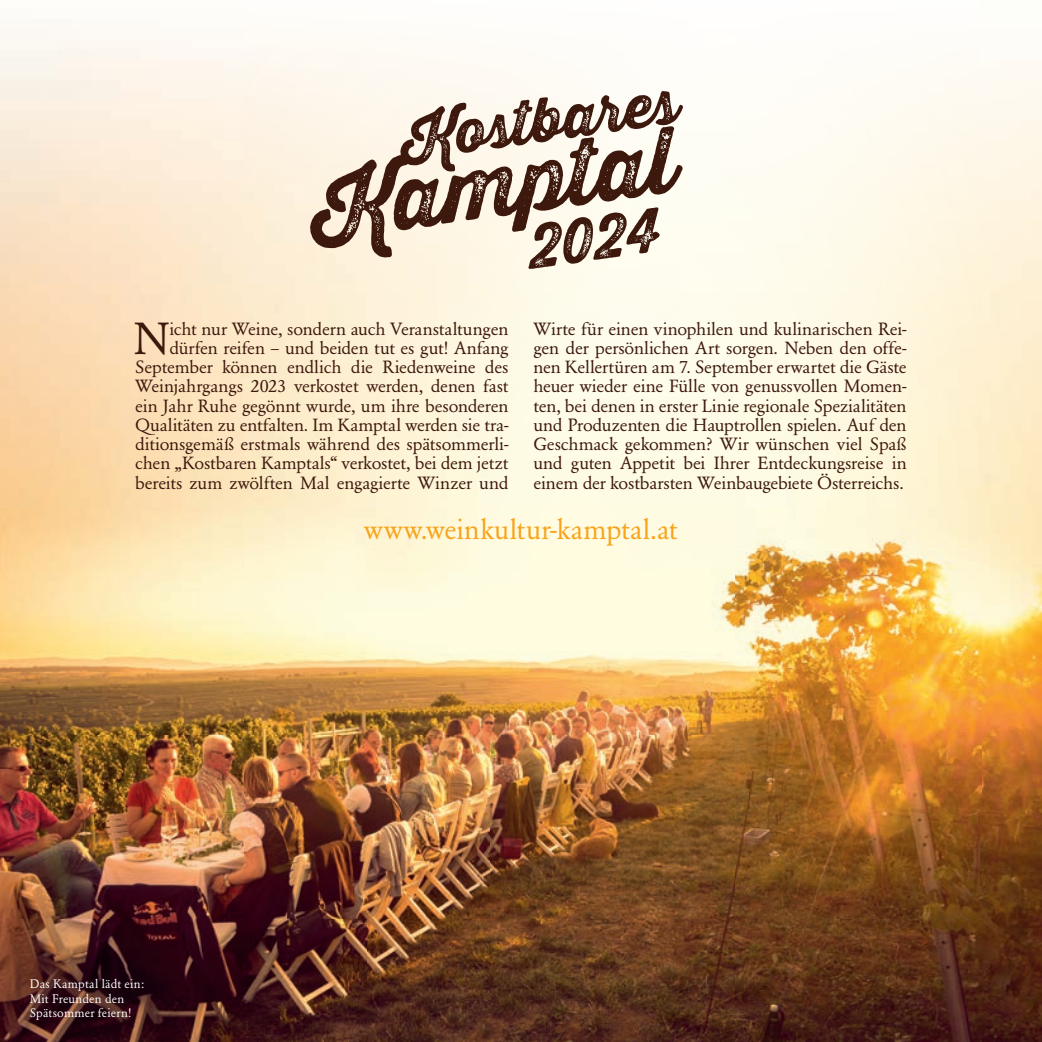
<style>
.page{position:relative;width:1042px;height:1042px;background:#fff}
.page>*{position:absolute;margin:0;border:0;box-sizing:border-box;transform-origin:0 0}
.t1{font:90.12px "Thirsty Rough Bol Two";color:#3d180d}
.t2{font:60.2px/124.6px "Thirsty Rough Bol Two";color:#3d180d}
.t3{font:44.62px "Garamond BE";color:#3d180d}
.t4{font:28px "Garamond BE";letter-spacing:.01em;color:#f9a31b}
.t5{font:17.5px/19.2px "Garamond BE";letter-spacing:-.01em;color:#3d180d;text-align:right}
.t6{font:12.25px/14.7px "Garamond BE";letter-spacing:.015em;color:#fff}
</style>
<div class="page">
<img style="left:0;top:19px;width:1042px;height:1023px">
<h2 class="t2" style="left:503px;top:62px;width:169px;text-indent:-111px;rotate:-8deg">Kostbares<br>2024</h2>
<h1 class="t1" style="left:303px;top:142px;width:367px;rotate:-8deg">Kamptal</h1>
<p class="t5" style="left:135px;top:319px;width:375px">icht nur Weine, sondern auch Veranstaltungen dürfen reifen – und beiden tut es gut! Anfang September können endlich die Riedenweine des Weinjahrgangs 2023 verkostet werden, denen fast ein Jahr Ruhe gegönnt wurde, um ihre besonderen Qualitäten zu entfalten. Im Kamptal werden sie tra&shy;ditionsgemäß erstmals während des spätsommerli&shy;chen „Kostbaren Kamptals“ verkostet, bei dem jetzt bereits zum zwölften Mal engagierte Winzer und</p>
<p class="t5" style="left:533px;top:319px;width:375px;text-align:justify">Wirte für einen vinophilen und kulinarischen Rei&shy;gen der persönlichen Art sorgen. Neben den offe&shy;nen Kellertüren am 7. September erwartet die Gäste heuer wieder eine Fülle von genussvollen Momen&shy;ten, bei denen in erster Linie regionale Spezialitäten und Produzenten die Hauptrollen spielen. Auf den Geschmack gekommen? Wir wünschen viel Spaß und guten Appetit bei Ihrer Entdeckungsreise in einem der kostbarsten Weinbaugebiete Österreichs.</p>
<h3 class="t4" style="left:364px;top:513px;width:315px">www.weinkultur-kamptal.at</h3>
<h3 class="t3" style="left:134px;top:312px;width:38px">N</h3>
<p class="t6" style="left:30px;top:976px;width:116px">Das Kamptal lädt ein:<br>Mit Freunden den<br>Spätsommer feiern!</p>
</div>
